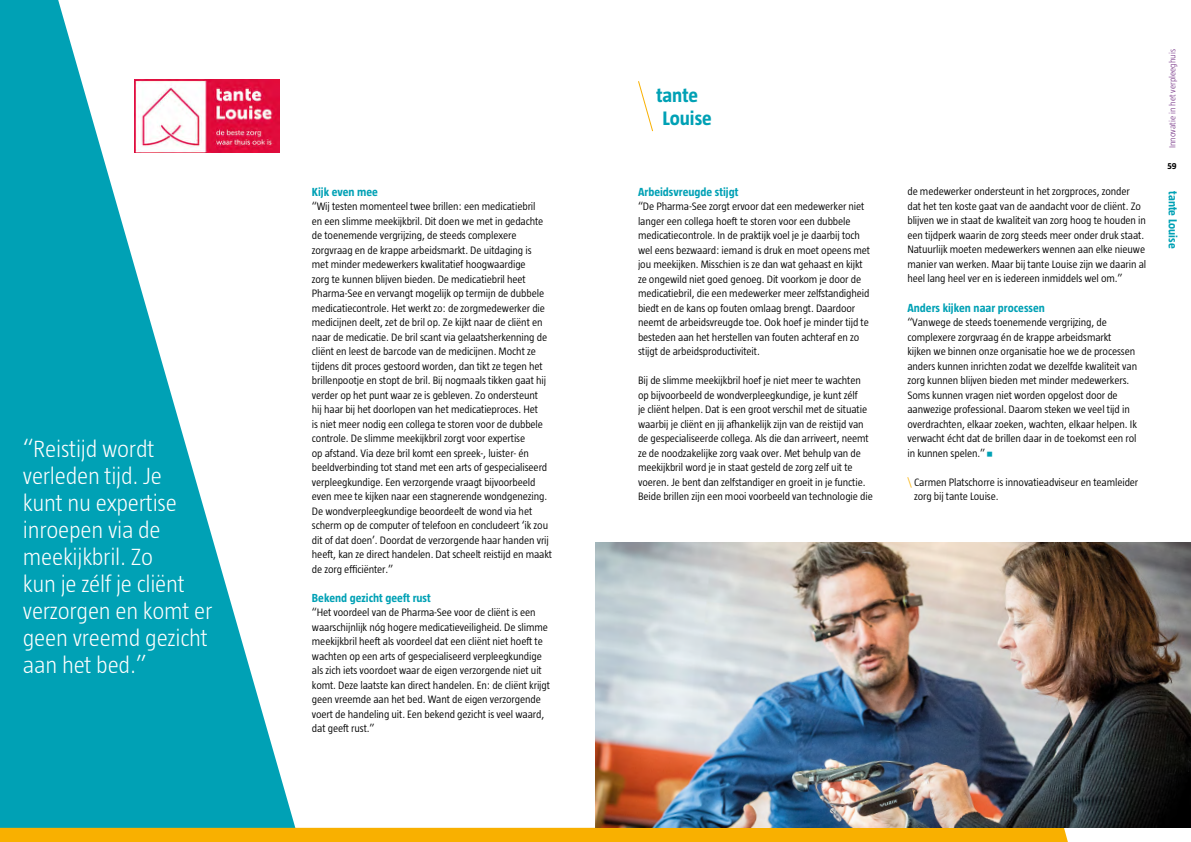
<style>
.page{position:relative;width:1191px;height:842px;background:#fff}
.page>*{position:absolute;margin:0;border:0;box-sizing:border-box;transform-origin:0 0}
.Quote_Klein{font:300 24px/27px "Taz";letter-spacing:-.01em;color:#fff}
.Organisatie{font:700 20px "Taz";color:#00a1b5}
.Kopje{font:700 12px "Taz";color:#00a1b5}
.Brood{font:300 11px/14.5px "Taz";letter-spacing:-.01em;color:#000}
.t1{font:300 9px "Taz";color:#681f79}
.t2{font:700 9px "Taz";color:#000}
.s1{font-family:"ASD Formfont";font-weight:400;color:#00a1b5}
.s2{color:#f9b000}
</style>
<div class="page">
<svg style="left:0;top:0;width:302px;height:828px;fill:#00a1b5"></svg>
<div style="left:0;top:828px;width:1068px;height:14px;background:#f9b000"></div>
<img style="left:595px;top:542px;width:596px;height:286px">
<svg style="left:638px;top:81px;width:15px;height:51px"></svg>
<img style="left:134px;top:80px;width:145px;height:72px">
<p class="Quote_Klein" style="left:23px;top:435px;width:191px">“Reistijd wordt verleden tijd. Je<br>kunt nu expertise inroepen via de meekijkbril. Zo<br>kun je zélf je cliënt verzorgen en komt er geen vreemd gezicht aan het bed.”</p>
<p class="Kopje" style="left:312px;top:185px;width:68px">Kijk even mee</p>
<p class="Brood" style="left:312px;top:199px;width:242px">“Wij testen momenteel twee brillen: een medicatiebril<br>en een slimme meekijkbril. Dit doen we met in gedachte de toenemende vergrijzing, de steeds complexere zorgvraag en de krappe arbeidsmarkt. De uitdaging is<br>met minder medewerkers kwalitatief hoogwaardige<br>zorg te kunnen blijven bieden. De medicatiebril heet Pharma-See en vervangt mogelijk op termijn de dubbele medicatiecontrole. Het werkt zo: de zorgmedewerker die medicijnen deelt, zet de bril op. Ze kijkt naar de cliënt en naar de medicatie. De bril scant via gelaatsherkenning de cliënt en leest de barcode van de medicijnen. Mocht ze tijdens dit proces gestoord worden, dan tikt ze tegen het brillenpootje en stopt de bril. Bij nogmaals tikken gaat hij verder op het punt waar ze is gebleven. Zo ondersteunt<br>hij haar bij het doorlopen van het medicatieproces. Het<br>is niet meer nodig een collega te storen voor de dubbele controle. De slimme meekijkbril zorgt voor expertise<br>op afstand. Via deze bril komt een spreek-, luister- én beeldverbinding tot stand met een arts of gespecialiseerd verpleegkundige. Een verzorgende vraagt bijvoorbeeld even mee te kijken naar een stagnerende wondgenezing.<br>De wondverpleegkundige beoordeelt de wond via het scherm op de computer of telefoon en concludeert ‘ik zou dit of dat doen’. Doordat de verzorgende haar handen vrij heeft, kan ze direct handelen. Dat scheelt reistijd en maakt de zorg efficiënter.”</p>
<p class="Kopje" style="left:312px;top:591px;width:120px">Bekend gezicht geeft rust</p>
<p class="Brood" style="left:312px;top:605px;width:240px">“Het voordeel van de Pharma-See voor de cliënt is een waarschijnlijk nóg hogere medicatieveiligheid. De slimme meekijkbril heeft als voordeel dat een cliënt niet hoeft te wachten op een arts of gespecialiseerd verpleegkundige als zich iets voordoet waar de eigen verzorgende niet uit komt. Deze laatste kan direct handelen. En: de cliënt krijgt geen vreemde aan het bed. Want de eigen verzorgende voert de handeling uit. Een bekend gezicht is veel waard, dat geeft rust.”</p>
<h3 class="Organisatie" style="left:656px;top:84px;width:43px">tante</h3>
<h3 class="Organisatie" style="left:662px;top:107px;width:51px">Louise</h3>
<p class="Kopje" style="left:638px;top:185px;width:102px">Arbeidsvreugde stijgt</p>
<p class="Brood" style="left:638px;top:199px;width:234px">“De Pharma-See zorgt ervoor dat een medewerker niet langer een collega hoeft te storen voor een dubbele medicatiecontrole. In de praktijk voel je je daarbij toch wel eens bezwaard: iemand is druk en moet opeens met jou meekijken. Misschien is ze dan wat gehaast en kijkt ze ongewild niet goed genoeg. Dit voorkom je door de medicatiebril, die een medewerker meer zelfstandigheid biedt en de kans op fouten omlaag brengt. Daardoor neemt de arbeidsvreugde toe. Ook hoef je minder tijd te besteden aan het herstellen van fouten achteraf en zo stijgt de arbeidsproductiviteit.</p>
<p class="Brood" style="left:638px;top:373px;width:236px">Bij de slimme meekijkbril hoef je niet meer te wachten op bijvoorbeeld de wondverpleegkundige, je kunt zélf<br>je cliënt helpen. Dat is een groot verschil met de situatie waarbij je cliënt en jij afhankelijk zijn van de reistijd van de gespecialiseerde collega. Als die dan arriveert, neemt ze de noodzakelijke zorg vaak over. Met behulp van de meekijkbril word je in staat gesteld de zorg zelf uit te voeren. Je bent dan zelfstandiger en groeit in je functie.<br>Beide brillen zijn een mooi voorbeeld van technologie die</p>
<p class="Brood" style="left:907px;top:184px;width:240px">de medewerker ondersteunt in het zorgproces, zonder<br>dat het ten koste gaat van de aandacht voor de cliënt. Zo blijven we in staat de kwaliteit van zorg hoog te houden in een tijdperk waarin de zorg steeds meer onder druk staat.<br>Natuurlijk moeten medewerkers wennen aan elke nieuwe manier van werken. Maar bij tante Louise zijn we daarin al heel lang heel ver en is iedereen inmiddels wel om.”</p>
<p class="Kopje" style="left:907px;top:301px;width:139px">Anders kijken naar processen</p>
<p class="Brood" style="left:907px;top:315px;width:231px">“Vanwege de steeds toenemende vergrijzing, de complexere zorgvraag én de krappe arbeidsmarkt kijken we binnen onze organisatie hoe we de processen anders kunnen inrichten zodat we dezelfde kwaliteit van zorg kunnen blijven bieden met minder medewerkers.<br>Soms kunnen vragen niet worden opgelost door de aanwezige professional. Daarom steken we veel tijd in overdrachten, elkaar zoeken, wachten, elkaar helpen. Ik verwacht écht dat de brillen daar in de toekomst een rol in kunnen spelen.” <span class="s1">•</span></p>
<p class="Brood" style="left:914px;top:474px;width:226px;text-indent:-7px"><span class="s2">\</span> Carmen Platschorre is innovatieadviseur en teamleider zorg bij tante Louise.</p>
<p class="t1" style="left:1167px;top:148px;width:100px;rotate:-90deg">Innovatie in het verpleeghuis</p>
<p class="t2" style="left:1167px;top:161px;width:11px">59</p>
<p class="Kopje" style="left:1179px;top:191px;width:59px;rotate:90deg">tante Louise</p>
</div>
